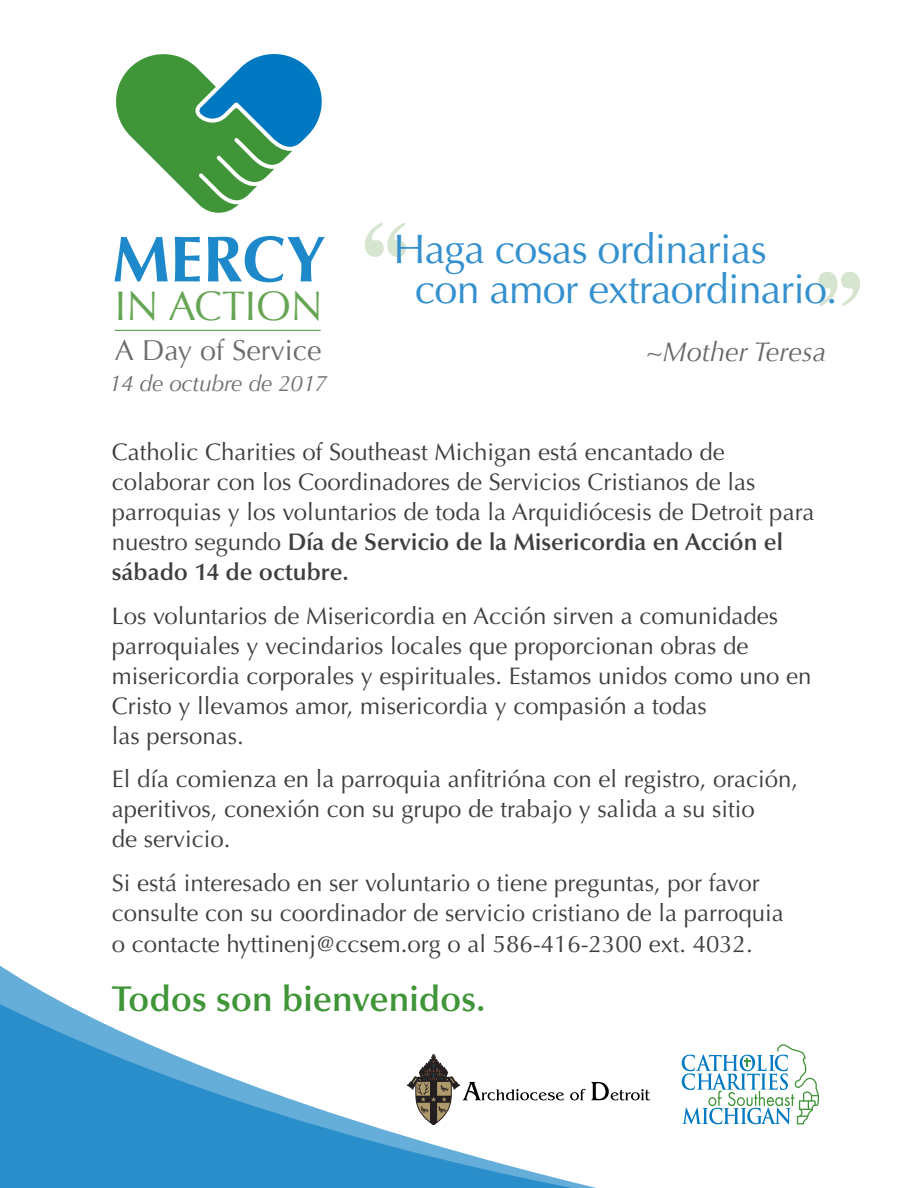
<style>
.page{position:relative;width:918px;height:1188px;background:#fff}
.page>*{position:absolute;margin:0;border:0;box-sizing:border-box;transform-origin:0 0}
.t1{font:700 102.9px "Times";color:#d6e5cf}
.t2{font:700 65.1px "Optima";color:#1e89ca}
.t3{font:41.25px/40.5px "Optima";letter-spacing:-.02em;color:#3490ce}
.t4{font:41.25px "Optima";color:#66a554}
.t5{font:600 36px "Optima";color:#3f9537}
.t6{font:28.8px "Optima";color:#6c6d70}
.t7{font:italic 27.15px "Optima";color:#67676a}
.t8{font:24px/30px "Optima";color:#3e3e3f}
.t9{font:italic 22.5px "Optima";letter-spacing:-.01em;color:#6c6d70}
.s1{font-weight:600}
</style>
<div class="page">
<svg style="left:116px;top:54px;width:206px;height:159px"></svg>
<hr style="left:115px;top:330px;width:206px;height:1px;background:#3f9537">
<svg style="left:0;top:965px;width:56px;height:34px"></svg>
<svg style="left:0;top:999px;width:650px;height:189px"></svg>
<svg style="left:682px;top:1044px;width:137px;height:80px"></svg>
<svg style="left:570px;top:1082px;width:80px;height:18px"></svg>
<svg style="left:407px;top:1054px;width:157px;height:71px"></svg>
<h2 class="t2" style="left:112px;top:221px;width:215px">MERCY</h2>
<h3 class="t4" style="left:115px;top:282px;width:209px">in Action</h3>
<p class="t6" style="left:115px;top:334px;width:208px">A Day of Service</p>
<p class="t9" style="left:109px;top:371px;width:220px">14 de octubre de 2017</p>
<h1 class="t1" style="left:357px;top:160px;width:58px">‘‘</h1>
<h3 class="t3" style="left:415px;top:229px;width:424px;text-indent:-21px">Haga cosas ordinarias con amor extraordinario.</h3>
<h1 class="t1" style="left:867px;top:369px;width:58px;rotate:-180deg">‘‘</h1>
<p class="t7" style="left:647px;top:336px;width:181px">~Mother Teresa</p>
<p class="t8" style="left:112px;top:437px;width:704px">Catholic Charities of Southeast Michigan está encantado de colaborar con los Coordinadores de Servicios Cristianos de las parroquias y los voluntarios de toda la Arquidiócesis de Detroit para nuestro segundo <span class="s1">Día de Servicio de la Misericordia en Acción el sábado 14 de octubre.</span></p>
<p class="t8" style="left:112px;top:601px;width:701px">Los voluntarios de Misericordia en Acción sirven a comunidades parroquiales y vecindarios locales que proporcionan obras de misericordia corporales y espirituales. Estamos unidos como uno en Cristo y llevamos amor, misericordia y compasión a todas<br>las personas.</p>
<p class="t8" style="left:112px;top:764px;width:688px">El día comienza en la parroquia anfitrióna con el registro, oración, aperitivos, conexión con su grupo de trabajo y salida a su sitio<br>de servicio.</p>
<p class="t8" style="left:112px;top:867px;width:674px;line-height:30.8px">Si está interesado en ser voluntario o tiene preguntas, por favor consulte con su coordinador de servicio cristiano de la parroquia o contacte hyttinenj@ccsem.org o al 586-416-2300 ext. 4032.</p>
<h3 class="t5" style="left:112px;top:978px;width:375px">Todos son bienvenidos.</h3>
</div>
